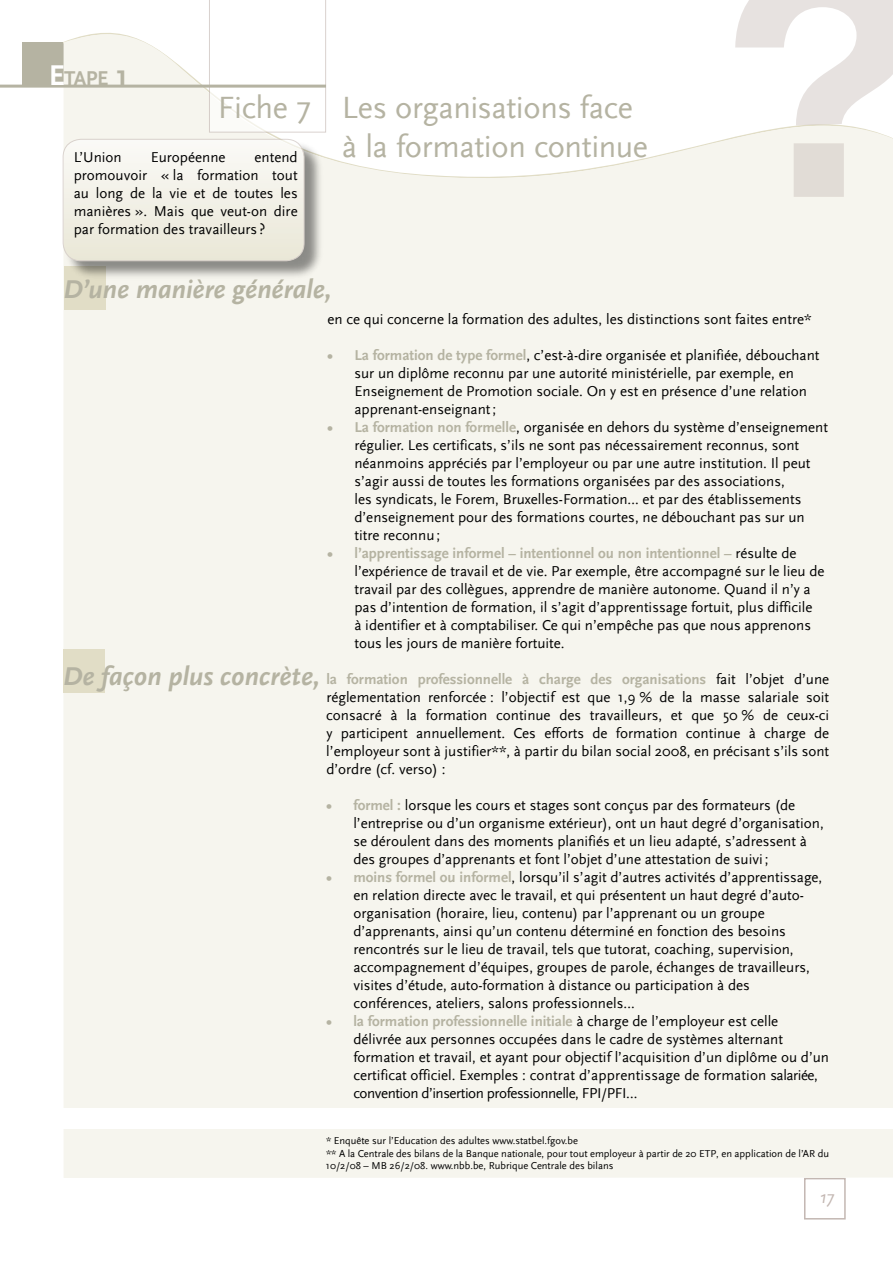
<style>
.page{position:relative;width:893px;height:1263px;background:#fff}
.page>*{position:absolute;margin:0;border:0;box-sizing:border-box;transform-origin:0 0}
.t1{font:32.25px "Scala Sans";letter-spacing:-.01em;color:#b5b3a2}
.t2{font:italic 700 27px "Scala Sans";letter-spacing:-.005em;color:#b5b3a2}
.t3{font:700 21px "Scala Sans";color:#b5b3a2}
.t4{font:italic 18px "Scala Sans";color:#c3b7b2}
.t5{font:15px/18px "Scala Sans";color:#000}
.t6{font:700 15px "Scala Sans LF";color:#b5b3a2}
.t7{font:10.5px/12.6px "Scala Sans";color:#000}
.s1{font-size:30px;color:#fff}
.s2{font-size:30px}
.s3{font-family:"Scala Sans LF";font-weight:700;color:#b5b3a2}
.s4{font-family:"Scala Sans";font-weight:400;color:#000}
.s5{font-family:"Scala Sans";font-style:italic;font-size:27px}
</style>
<div class="page">
<div style="left:804px;top:1178px;width:42px;height:41px;border:2px solid #c3b7b2"></div>
<div style="left:22px;top:42px;width:41px;height:43px;background:#b5b3a2"></div>
<div style="left:63px;top:33px;width:830px;height:1145px;background:#f6f5ee"></div>
<svg style="left:735px;top:0;width:158px;height:197px"></svg>
<svg style="left:209px;top:0;width:117px;height:133px"></svg>
<hr style="left:0;top:85px;width:326px;height:3px;background:#b5b3a2">
<div style="left:64px;top:267px;width:42px;height:43px;background:#e1ddc6"></div>
<div style="left:64px;top:649px;width:41px;height:44px;background:#e1ddc6"></div>
<div style="left:0;top:1109px;width:893px;height:20px;background:#fff"></div>
<div style="left:64px;top:140px;width:259px;height:141px;background:#000;opacity:.75"></div>
<div style="left:63px;top:139px;width:241px;height:122px;background:linear-gradient(to bottom,#fbfaf7,#eae7d7);border-radius:18px"></div>
<div style="left:63px;top:139px;width:241px;height:122px;border:1px solid #c3b7b2;border-radius:18px"></div>
<h3 class="t3" style="left:49px;top:66px;width:81px"><span class="s1">E</span>tape <span class="s2">1</span></h3>
<h1 class="t1" style="left:218px;top:90px;width:416px">Fiche 7 Les organisations face</h1>
<p class="t5" style="left:74px;top:148px;width:50px">L’Union</p>
<p class="t5" style="left:151px;top:148px;width:76px">Européenne</p>
<p class="t5" style="left:254px;top:148px;width:45px">entend</p>
<p class="t5" style="left:74px;top:166px;width:225px;text-align:justify">promouvoir « la formation tout au long de la vie et de toutes les manières ». Mais que veut-on dire par formation des travailleurs ?</p>
<h1 class="t1" style="left:342px;top:129px;width:307px">à la formation continue</h1>
<h2 class="t2" style="left:63px;top:274px;width:270px">D’une manière générale,</h2>
<p class="t5" style="left:327px;top:310px;width:486px">en ce qui concerne la formation des adultes, les distinctions sont faites entre*</p>
<p class="t5" style="left:354px;top:346px;width:475px"><span class="s3">La formation de type formel</span>, c’est-à-dire organisée et planifiée, débouchant sur un diplôme reconnu par une autorité ministérielle, par exemple, en Enseignement de Promotion sociale. On y est en présence d’une relation apprenant-enseignant;<br><span class="s3">La formation non formelle</span>, organisée en dehors du système d’enseignement régulier. Les certificats, s’ils ne sont pas nécessairement reconnus, sont néanmoins appréciés par l’employeur ou par une autre institution. Il peut s’agir aussi de toutes les formations organisées par des associations,<br>les syndicats, le Forem, Bruxelles-Formation… et par des établissements d’enseignement pour des formations courtes, ne débouchant pas sur un titre reconnu;</p>
<p class="t6" style="left:354px;top:545px;width:443px">l’apprentissage informel – intentionnel ou non intentionnel – <span class="s4">résulte de</span></p>
<p class="t5" style="left:354px;top:562px;width:472px">l’expérience de travail et de vie. Par exemple, être accompagné sur le lieu de travail par des collègues, apprendre de manière autonome. Quand il n’y a pas d’intention de formation, il s’agit d’apprentissage fortuit, plus difficile<br>à identifier et à comptabiliser. Ce qui n’empêche pas que nous apprenons tous les jours de manière fortuite.</p>
<p class="t6" style="left:327px;top:347px;width:7px">•</p>
<p class="t6" style="left:327px;top:419px;width:7px">•</p>
<p class="t6" style="left:327px;top:545px;width:7px">•</p>
<p class="t6" style="left:63px;top:671px;width:768px"><span class="s5">De façon plus concrète,</span> la formation professionnelle à charge des organisations <span class="s4">fait l’objet d’une</span></p>
<p class="t5" style="left:326px;top:688px;width:504px;text-align:justify">réglementation renforcée : l’objectif est que 1,9 % de la masse salariale soit consacré à la formation continue des travailleurs, et que 50 % de ceux-ci y participent annuellement. Ces efforts de formation continue à charge de l’employeur sont à justifier**, à partir du bilan social 2008, en précisant s’ils sont d’ordre (cf. verso) :</p>
<p class="t5" style="left:353px;top:796px;width:472px"><span class="s3">formel :</span> lorsque les cours et stages sont conçus par des formateurs (de l’entreprise ou d’un organisme extérieur), ont un haut degré d’organisation, se déroulent dans des moments planifiés et un lieu adapté, s’adressent à des groupes d’apprenants et font l’objet d’une attestation de suivi;<br><span class="s3">moins formel ou informel</span>, lorsqu’il s’agit d’autres activités d’apprentissage, en relation directe avec le travail, et qui présentent un haut degré d’auto&shy;organisation (horaire, lieu, contenu) par l’apprenant ou un groupe d’apprenants, ainsi qu’un contenu déterminé en fonction des besoins rencontrés sur le lieu de travail, tels que tutorat, coaching, supervision, accompagnement d’équipes, groupes de parole, échanges de travailleurs, visites d’étude, auto-formation à distance ou participation à des conférences, ateliers, salons professionnels…</p>
<p class="t6" style="left:353px;top:1013px;width:426px">la formation professionnelle initiale <span class="s4">à charge de l’employeur est celle</span></p>
<p class="t5" style="left:353px;top:1030px;width:477px">délivrée aux personnes occupées dans le cadre de systèmes alternant formation et travail, et ayant pour objectif l’acquisition d’un diplôme ou d’un certificat officiel. Exemples : contrat d’apprentissage de formation salariée, convention d’insertion professionnelle, FPI/PFI…</p>
<p class="t6" style="left:326px;top:797px;width:7px">•</p>
<p class="t6" style="left:326px;top:869px;width:7px">•</p>
<p class="t6" style="left:326px;top:1013px;width:7px">•</p>
<p class="t7" style="left:326px;top:1134px;width:505px">* Enquête sur l’Education des adultes www.statbel.fgov.be<br>** A la Centrale des bilans de la Banque nationale, pour tout employeur à partir de 20 ETP, en application de l’AR du<br>10/2/08 – MB 26/2/08. www.nbb.be, Rubrique Centrale des bilans</p>
<p class="t4" style="left:820px;top:1188px;width:16px">17</p>
</div>
